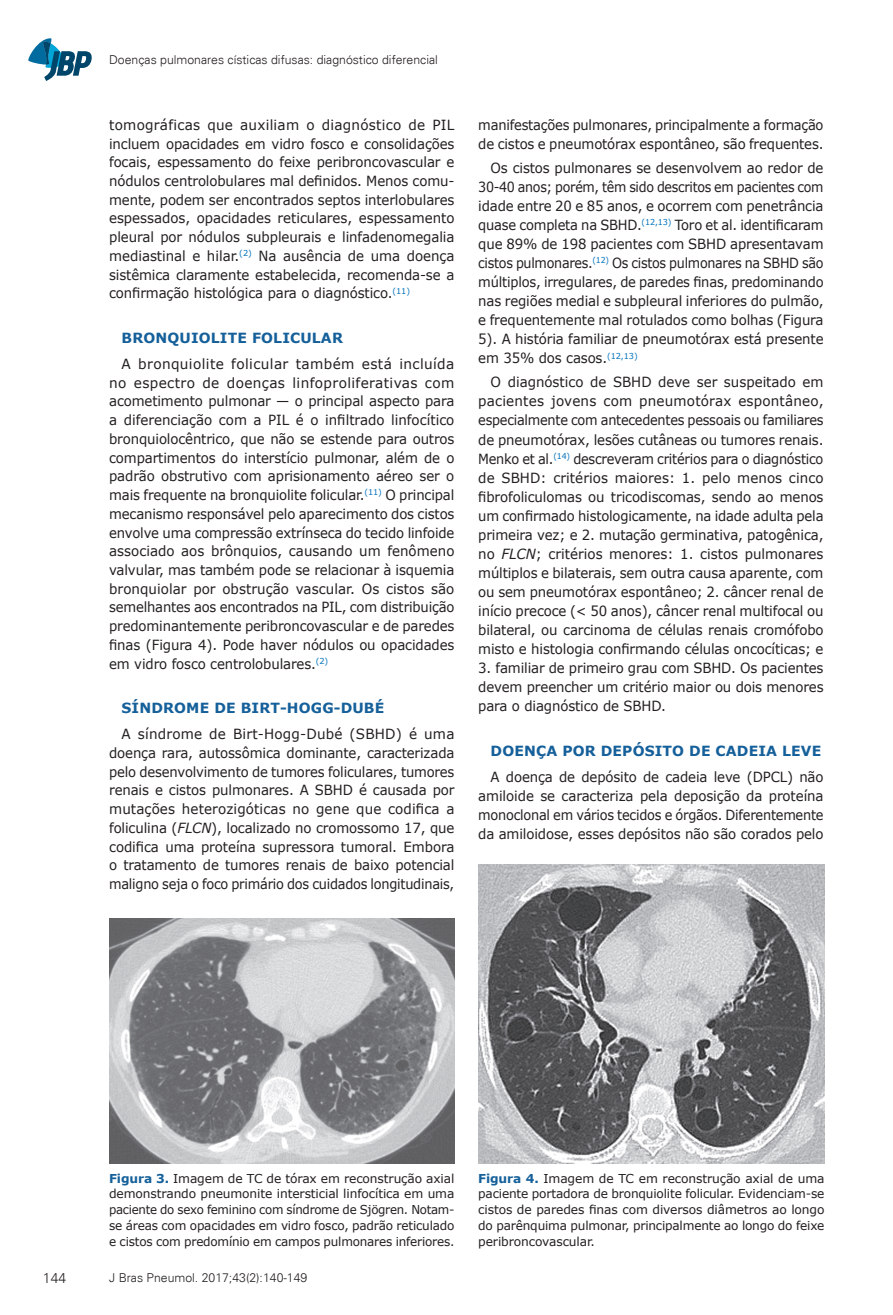
<style>
.page{position:relative;width:893px;height:1315px;background:#fff}
.page>*{position:absolute;margin:0;border:0;box-sizing:border-box;transform-origin:0 0}
.Corpo_PT{font:14px/18.7px "Verdana";letter-spacing:-.01em;color:#231f20;text-align:justify}
.Corpo_PT-2{font:14px/19.1px "Verdana";letter-spacing:-.01em;color:#231f20;text-align:justify;scale:.95 1}
.Corpo_PT-3{font:14px/19.1px "Verdana";letter-spacing:-.01em;color:#231f20;text-align:justify;scale:.96 1}
.Corpo_PT-4{font:14px/19.1px "Verdana";letter-spacing:-.01em;color:#231f20;scale:.93 1}
.Sub_1{font:700 14px "Verdana";letter-spacing:.01em;color:#15609a}
.t1{font:300 14px "Univers";color:#231f20}
.Legendas{font:12.25px/15.8px "Verdana";letter-spacing:-.015em;color:#231f20;text-align:justify}
.t2{font:300 12.25px "Univers";color:#231f20}
.s1{font-style:italic}
.s2{font-weight:700;color:#15609a}
</style>
<div class="page">
<svg style="left:28px;top:38px;width:64px;height:43px"></svg>
<img style="left:109px;top:918px;width:345px;height:245px">
<img style="left:478px;top:864px;width:346px;height:299px">
<p class="t2" style="left:109px;top:52px;width:330px">Doenças pulmonares císticas difusas: diagnóstico diferencial</p>
<p class="Corpo_PT" style="left:109px;top:115px;width:347px">tomográficas que auxiliam o diagnóstico de PIL incluem opacidades em vidro fosco e consolidações focais, espessamento do feixe peribroncovascular e nódulos centrolobulares mal definidos. Menos comu&shy;mente, podem ser encontrados septos interlobulares espessados, opacidades reticulares, espessamento pleural por nódulos subpleurais e linfadenomegalia mediastinal e hilar.<sup>(2)</sup> Na ausência de uma doença sistêmica claramente estabelecida, recomenda-se a confirmação histológica para o diagnóstico.<sup>(11)</sup></p>
<p class="Sub_1" style="left:122px;top:328px;width:223px">BRONQUIOLITE FOLICULAR</p>
<p class="Corpo_PT" style="left:109px;top:354px;width:347px;text-indent:12px">A bronquiolite folicular também está incluída no espectro de doenças linfoproliferativas com acometimento pulmonar — o principal aspecto para a diferenciação com a PIL é o infiltrado linfocítico bronquiolocêntrico, que não se estende para outros compartimentos do interstício pulmonar, além de o padrão obstrutivo com aprisionamento aéreo ser o mais frequente na bronquiolite folicular.<sup>(11)</sup> O principal mecanismo responsável pelo aparecimento dos cistos envolve uma compressão extrínseca do tecido linfoide associado aos brônquios, causando um fenômeno valvular, mas também pode se relacionar à isquemia bronquiolar por obstrução vascular. Os cistos são semelhantes aos encontrados na PIL, com distribuição predominantemente peribroncovascular e de paredes finas (Figura 4). Pode haver nódulos ou opacidades em vidro fosco centrolobulares.<sup>(2)</sup></p>
<p class="Sub_1" style="left:122px;top:698px;width:264px">SÍNDROME DE BIRT-HOGG-DUBÉ</p>
<p class="Corpo_PT" style="left:109px;top:724px;width:347px;text-indent:12px">A síndrome de Birt-Hogg-Dubé (SBHD) é uma doença rara, autossômica dominante, caracterizada pelo desenvolvimento de tumores foliculares, tumores renais e cistos pulmonares. A SBHD é causada por mutações heterozigóticas no gene que codifica a foliculina (<span class="s1">FLCN</span>), localizado no cromossomo 17, que codifica uma proteína supressora tumoral. Embora o tratamento de tumores renais de baixo potencial maligno seja o foco primário dos cuidados longitudinais,</p>
<p class="Corpo_PT-4" style="left:478px;top:115px;width:373px">manifestações pulmonares, principalmente a formação de cistos e pneumotórax espontâneo, são frequentes.</p>
<p class="Corpo_PT-2" style="left:478px;top:158px;width:365px;text-indent:12px">Os cistos pulmonares se desenvolvem ao redor de 30-40 anos; porém, têm sido descritos em pacientes com idade entre 20 e 85 anos, e ocorrem com penetrância quase completa na SBHD.<sup>(12,13)</sup> Toro et al. identificaram que 89% de 198 pacientes com SBHD apresentavam cistos pulmonares.<sup>(12)</sup> Os cistos pulmonares na SBHD são múltiplos, irregulares, de paredes finas, predominando nas regiões medial e subpleural inferiores do pulmão, e frequentemente mal rotulados como bolhas (Figura 5). A história familiar de pneumotórax está presente em 35% dos casos.<sup>(12,13)</sup></p>
<p class="Corpo_PT-3" style="left:478px;top:372px;width:361px;text-indent:12px">O diagnóstico de SBHD deve ser suspeitado em pacientes jovens com pneumotórax espontâneo, especialmente com antecedentes pessoais ou familiares de pneumotórax, lesões cutâneas ou tumores renais.<br>Menko et al.<sup>(14)</sup> descreveram critérios para o diagnóstico de SBHD: critérios maiores: 1. pelo menos cinco fibrofoliculomas ou tricodiscomas, sendo ao menos um confirmado histologicamente, na idade adulta pela primeira vez; e 2. mutação germinativa, patogênica, no <span class="s1">FLCN</span>; critérios menores: 1. cistos pulmonares múltiplos e bilaterais, sem outra causa aparente, com ou sem pneumotórax espontâneo; 2. câncer renal de início precoce (&lt; 50 anos), câncer renal multifocal ou bilateral, ou carcinoma de células renais cromófobo misto e histologia confirmando células oncocíticas; e</p>
<p class="Corpo_PT-2" style="left:478px;top:658px;width:365px">3. familiar de primeiro grau com SBHD. Os pacientes devem preencher um critério maior ou dois menores para o diagnóstico de SBHD.</p>
<p class="Sub_1" style="left:491px;top:741px;width:332px">DOENÇA POR DEPÓSITO DE CADEIA LEVE</p>
<p class="Corpo_PT-2" style="left:478px;top:767px;width:365px;text-indent:12px">A doença de depósito de cadeia leve (DPCL) não amiloide se caracteriza pela deposição da proteína monoclonal em vários tecidos e órgãos. Diferentemente da amiloidose, esses depósitos não são corados pelo</p>
<p class="Legendas" style="left:109px;top:1170px;width:347px"><span class="s2">Figura 3.</span> Imagem de TC de tórax em reconstrução axial demonstrando pneumonite intersticial linfocítica em uma paciente do sexo feminino com síndrome de Sjögren. Notam&shy;se áreas com opacidades em vidro fosco, padrão reticulado e cistos com predomínio em campos pulmonares inferiores.</p>
<p class="Legendas" style="left:478px;top:1170px;width:348px"><span class="s2">Figura 4.</span> Imagem de TC em reconstrução axial de uma paciente portadora de bronquiolite folicular. Evidenciam-se cistos de paredes finas com diversos diâmetros ao longo do parênquima pulmonar, principalmente ao longo do feixe peribroncovascular.</p>
<p class="t1" style="left:43px;top:1269px;width:25px">144</p>
<p class="t2" style="left:109px;top:1270px;width:200px">J Bras Pneumol. 2017;43(2):140-149</p>
</div>
